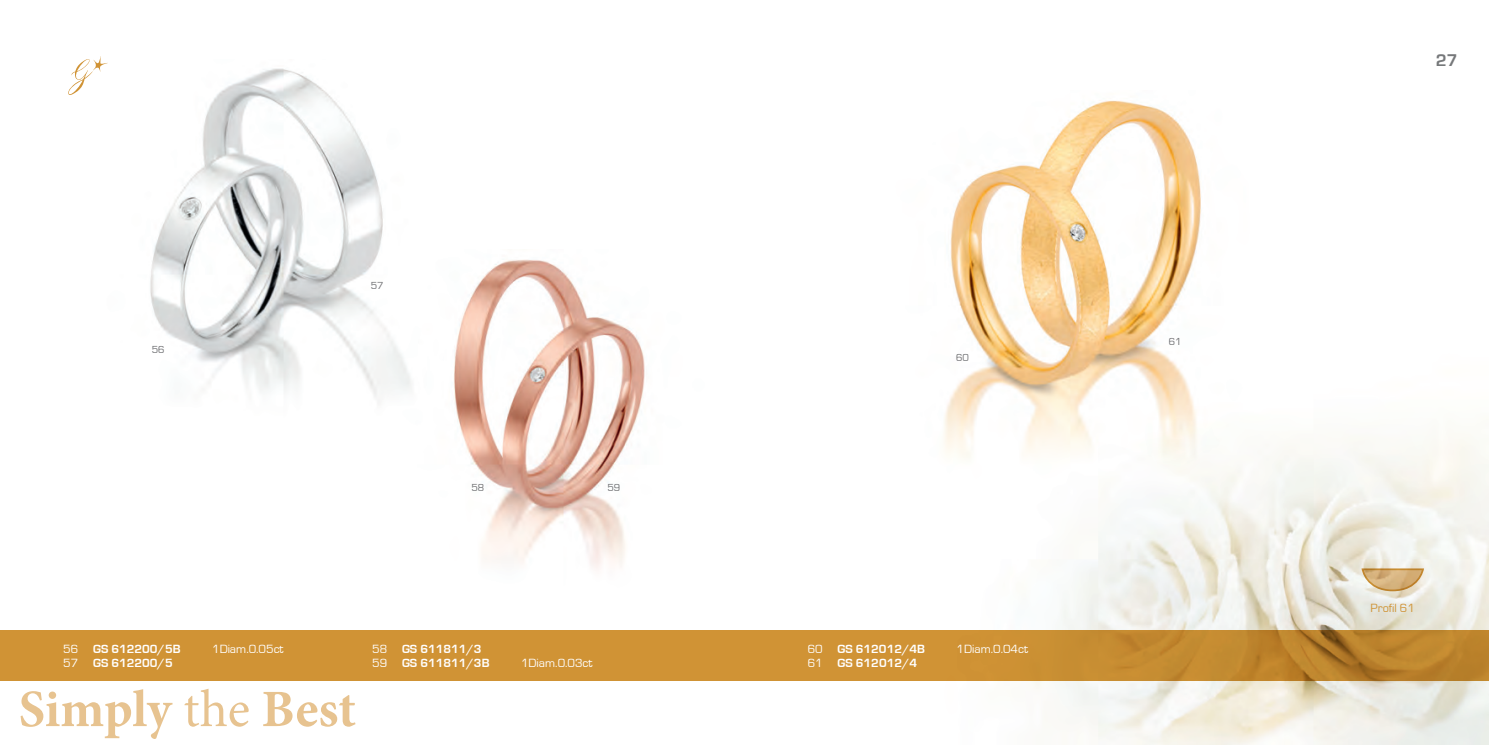
<style>
.page{position:relative;width:1489px;height:745px;background:#fff}
.page>*{position:absolute;margin:0;border:0;box-sizing:border-box;transform-origin:0 0}
.t1{font:700 52.5px "Minion Pro";color:#e7c390}
.t2{font:700 17.5px "Eurostile";color:#76787a}
.t3{font:700 12.25px/14.7px "Eurostile";color:#fff}
.t4{font:12.25px "Eurostile";color:#fff}
.t5{font:12.25px "Eurostile";color:#d09335}
.t6{font:10.5px "Eurostile";color:#6c6d70}
.s1{font-weight:400}
</style>
<div class="page">
<img style="left:885px;top:437px;width:603px;height:307px">
<img style="left:885px;top:100px;width:400px;height:405px">
<img style="left:68px;top:59px;width:315px;height:332px">
<img style="left:349px;top:249px;width:296px;height:320px">
<svg style="left:0;top:630px;width:1488px;height:50px;background:#ca8e32"></svg>
<svg style="left:1360px;top:567px;width:64px;height:24px;background:#d8b98a"></svg>
<p class="t6" style="left:152px;top:344px;width:14px">56</p>
<p class="t6" style="left:371px;top:279px;width:14px">57</p>
<p class="t6" style="left:471px;top:482px;width:14px">58</p>
<p class="t6" style="left:607px;top:482px;width:14px">59</p>
<p class="t3" style="left:63px;top:641px;width:119px"><span class="s1">56</span> GS 612200/5B</p>
<p class="t4" style="left:212px;top:641px;width:73px">1Diam.0.05ct</p>
<p class="t3" style="left:63px;top:655px;width:111px"><span class="s1">57</span> GS 612200/5</p>
<h1 class="t1" style="left:19px;top:671px;width:339px">Simply <span class="s1">the</span> Best</h1>
<p class="t3" style="left:372px;top:641px;width:119px"><span class="s1">58</span> GS 611811/3<br><span class="s1">59</span> GS 611811/3B</p>
<p class="t4" style="left:521px;top:656px;width:73px">1Diam.0.03ct</p>
<p class="t6" style="left:956px;top:352px;width:14px">60</p>
<p class="t3" style="left:807px;top:641px;width:119px"><span class="s1">60</span> GS 612012/4B</p>
<p class="t4" style="left:956px;top:641px;width:73px">1Diam.0.04ct</p>
<p class="t3" style="left:807px;top:655px;width:111px"><span class="s1">61</span> GS 612012/4</p>
<p class="t6" style="left:1168px;top:335px;width:14px">61</p>
<h2 class="t2" style="left:1435px;top:50px;width:23px">27</h2>
<p class="t5" style="left:1370px;top:600px;width:46px">Profil 61</p>
</div>
